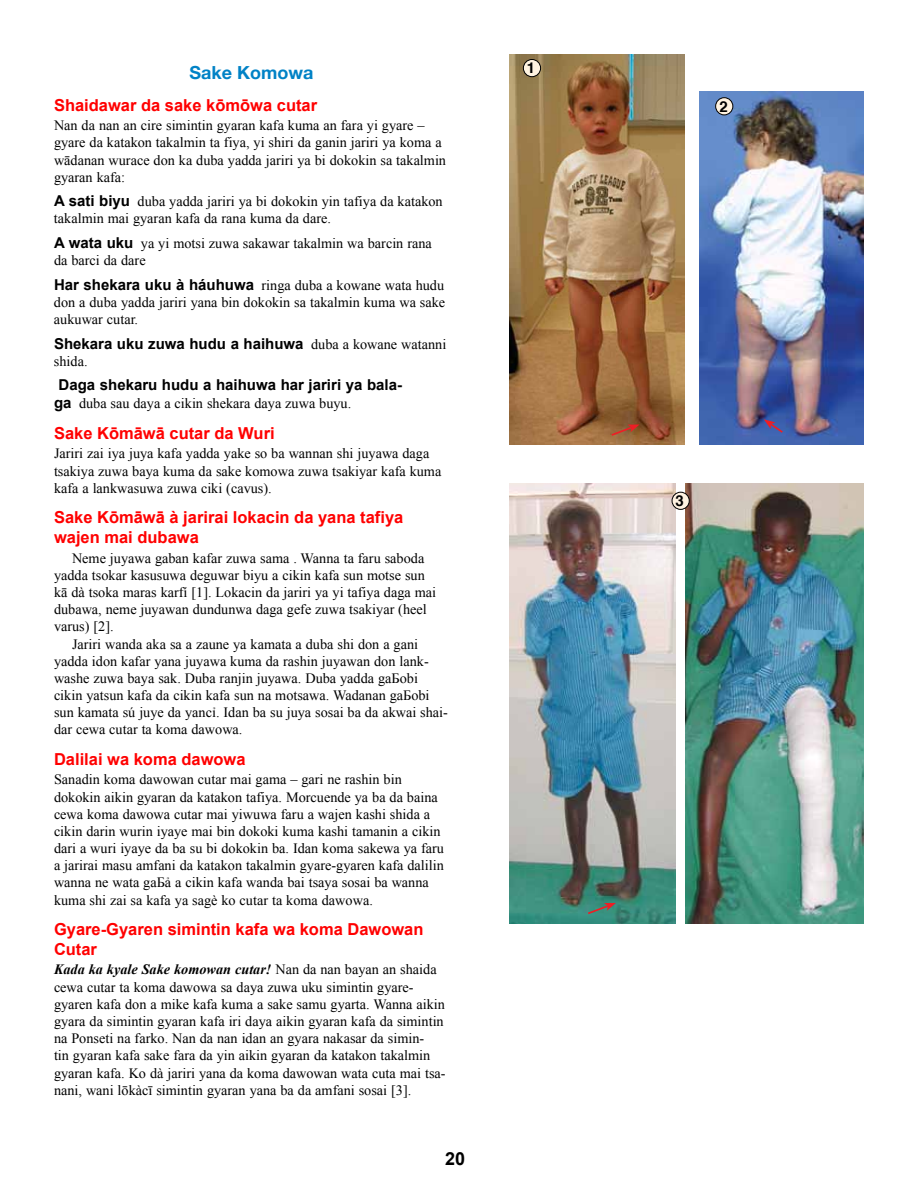
<style>
.page{position:relative;width:918px;height:1188px;background:#fff}
.page>*{position:absolute;margin:0;border:0;box-sizing:border-box;transform-origin:0 0}
.t1{font:700 18px "Helvetica Neue";color:#0082c6}
.t2{font:700 18px "Arial";color:#000}
.t3{font:700 16.5px/20px "Arial";color:#f00}
.t4{font:700 15px "Arial";color:#000}
.t5{font:700 15px "Helvetica";color:#000}
.t6{font:14.25px/17.1px "Times New Roman";color:#000}
.s1{font-family:"Arial";font-weight:700;font-size:15px}
.s2{font-family:"Times New Roman";font-weight:400;font-size:14.25px}
.s3{font-weight:700;font-style:italic}
</style>
<div class="page">
<img style="left:509px;top:484px;width:167px;height:440px">
<img style="left:685px;top:483px;width:179px;height:441px">
<img style="left:509px;top:54px;width:176px;height:390px">
<img style="left:700px;top:91px;width:164px;height:353px">
<div style="left:523px;top:59px;width:18px;height:18px;background:#fff3e1;border-radius:50%"></div>
<div style="left:523px;top:59px;width:18px;height:18px;border:1px solid #000;border-radius:50%"></div>
<div style="left:672px;top:492px;width:17px;height:17px;background:#fff3e1;border-radius:50%"></div>
<div style="left:672px;top:492px;width:17px;height:18px;border:1px solid #000;border-radius:50%"></div>
<div style="left:716px;top:98px;width:17px;height:17px;background:#fff3e1;border-radius:50%"></div>
<div style="left:715px;top:97px;width:18px;height:18px;border:1px solid #000;border-radius:50%"></div>
<svg style="left:610px;top:424px;width:30px;height:13px"></svg>
<svg style="left:586px;top:903px;width:30px;height:13px"></svg>
<svg style="left:764px;top:419px;width:21px;height:15px"></svg>
<p class="t1" style="left:189px;top:62px;width:125px">Sake Komowa</p>
<p class="t3" style="left:54px;top:96px;width:265px">Shaidawar da sake kōmōwa cutar</p>
<p class="t6" style="left:54px;top:117px;width:394px">Nan da nan an cire simintin gyaran kafa kuma an fara yi gyare – gyare da katakon takalmin ta fiya, yi shiri da ganin jariri ya koma a wādanan wurace don ka duba yadda jariri ya bi dokokin sa takalmin gyaran kafa:</p>
<p class="t6" style="left:54px;top:193px;width:390px"><span class="s1">A sati biyu</span> duba yadda jariri ya bi dokokin yin tafiya da katakon takalmin mai gyaran kafa da rana kuma da dare.</p>
<p class="t6" style="left:54px;top:234px;width:379px"><span class="s1">A wata uku</span> ya yi motsi zuwa sakawar takalmin wa barcin rana da barci da dare</p>
<p class="t6" style="left:54px;top:276px;width:393px;text-align:justify"><span class="s1">Har shekara uku à háuhuwa</span> ringa duba a kowane wata hudu don a duba yadda jariri yana bin dokokin sa takalmin kuma wa sake aukuwar cutar.</p>
<p class="t4" style="left:54px;top:333px;width:394px">Shekara uku zuwa hudu a haihuwa <span class="s2">duba a kowane watanni</span></p>
<p class="t6" style="left:54px;top:352px;width:35px">shida.</p>
<p class="t4" style="left:59px;top:375px;width:345px">Daga shekaru hudu a haihuwa har jariri ya bala-</p>
<p class="t6" style="left:54px;top:395px;width:299px"><span class="s1">ga</span> duba sau daya a cikin shekara daya zuwa buyu.</p>
<p class="t3" style="left:54px;top:424px;width:222px">Sake Kōmāwā cutar da Wuri</p>
<p class="t6" style="left:54px;top:445px;width:389px">Jariri zai iya juya kafa yadda yake so ba wannan shi juyawa daga tsakiya zuwa baya kuma da sake komowa zuwa tsakiyar kafa kuma kafa a lankwasuwa zuwa ciki (cavus).</p>
<p class="t3" style="left:54px;top:508px;width:351px">Sake Kōmāwā à jarirai lokacin da yana tafiya wajen mai dubawa</p>
<p class="t6" style="left:54px;top:549px;width:384px;text-indent:18px">Neme juyawa gaban kafar zuwa sama . Wanna ta faru saboda yadda tsokar kasusuwa deguwar biyu a cikin kafa sun motse sun kā dà tsoka maras karfí [1]. Lokacin da jariri ya yi tafiya daga mai dubawa, neme juyawan dundunwa daga gefe zuwa tsakiyar (heel varus) [2].</p>
<p class="t6" style="left:54px;top:635px;width:395px;text-indent:18px">Jariri wanda aka sa a zaune ya kamata a duba shi don a gani yadda idon kafar yana juyawa kuma da rashin juyawan don lank&shy;washe zuwa baya sak. Duba ranjin juyawa. Duba yadda gaБobi cikin yatsun kafa da cikin kafa sun na motsawa. Wadanan gaБobi sun kamata sú juye da yancỉ. Idan ba su juya sosai ba da akwai shai&shy;dar cewa cutar ta koma dawowa.</p>
<p class="t3" style="left:54px;top:750px;width:193px">Dalilai wa koma dawowa</p>
<p class="t6" style="left:54px;top:771px;width:392px">Sanadin koma dawowan cutar mai gama – gari ne rashin bin dokokin aikin gyaran da katakon tafiya. Morcuende ya ba da baina cewa koma dawowa cutar mai yiwuwa faru a wajen kashi shida a cikin darin wurin iyaye mai bin dokoki kuma kashi tamanin a cikin dari a wuri iyaye da ba su bi dokokin ba. Idan koma sakewa ya faru a jarirai masu amfani da katakon takalmin gyare-gyaren kafa dalilin wanna ne wata gaБả a cikin kafa wanda bai tsaya sosai ba wanna kuma shi zai sa kafa ya sagè ko cutar ta koma dawowa.</p>
<p class="t3" style="left:54px;top:920px;width:371px">Gyare-Gyaren simintin kafa wa koma Dawowan<br>Cutar</p>
<p class="t6" style="left:54px;top:961px;width:393px"><span class="s3">Kada ka kyale Sake komowan cutar!</span> Nan da nan bayan an shaida cewa cutar ta koma dawowa sa daya zuwa uku simintin gyare&shy;gyaren kafa don a mike kafa kuma a sake samu gyarta. Wanna aikin gyara da simintin gyaran kafa iri daya aikin gyaran kafa da simintin na Ponseti na farko. Nan da nan idan an gyara nakasar da simin-<br>tin gyaran kafa sake fara da yin aikin gyaran da katakon takalmin gyaran kafa. Ko dà jariri yana da koma dawowan wata cuta mai tsa&shy;nani, wani lōkàcī simintin gyaran yana ba da amfani sosai [3].</p>
<p class="t2" style="left:445px;top:1146px;width:22px">20</p>
<p class="t5" style="left:527px;top:56px;width:10px">1</p>
<p class="t5" style="left:720px;top:94px;width:10px">2</p>
<p class="t5" style="left:675px;top:489px;width:10px">3</p>
</div>
